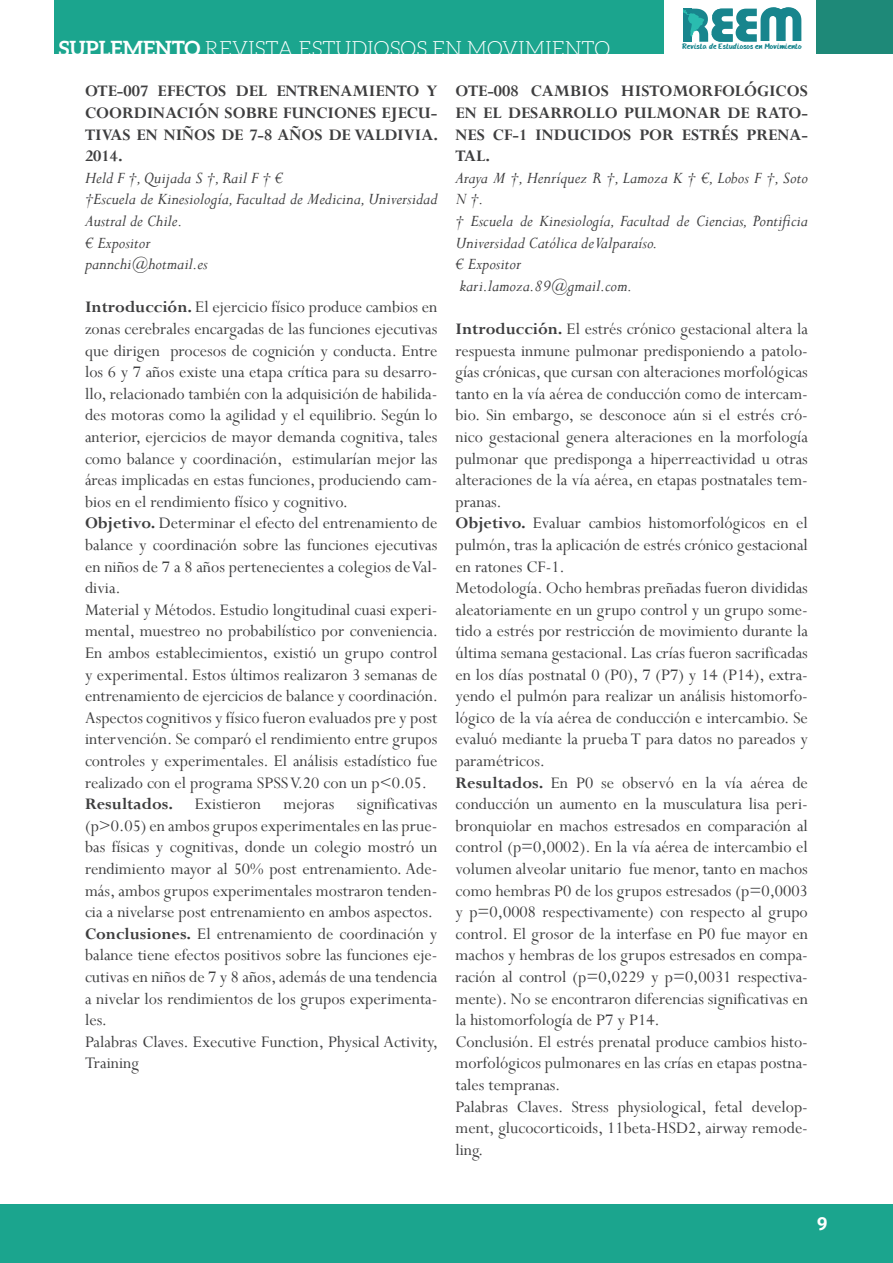
<style>
.page{position:relative;width:893px;height:1263px;background:#fff}
.page>*{position:absolute;margin:0;border:0;box-sizing:border-box;transform-origin:0 0}
.t1{font:300 21px "Aleo";color:#fff}
.t2{font:18px/21.6px "Perpetua";color:#3e3e3f;text-align:justify}
.t3{font:italic 18px/21.6px "Perpetua";color:#3e3e3f}
.t4{font:700 18px/21.6px "Perpetua";color:#3e3e3f;text-align:justify}
.t5{font:700 18px "Aller";color:#fff}
.t6{font:8.1px "HANDYHANDY";color:#18858d}
.s1{font-weight:700}
</style>
<div class="page">
<hr style="left:0;top:0;width:1px;height:54px;background:#1e8978">
<div style="left:0;top:1205px;width:893px;height:58px;background:#1ba58e"></div>
<div style="left:816px;top:0;width:77px;height:54px;background:#1e8978"></div>
<div style="left:54px;top:0;width:610px;height:54px;background:#1ba58e"></div>
<svg style="left:683px;top:7px;width:118px;height:35px"></svg>
<p class="t1" style="left:59px;top:37px;width:553px"><span class="s1">SUPLEMENTO</span> REVISTA ESTUDIOSOS EN MOVIMIENTO</p>
<p class="t4" style="left:85px;top:80px;width:355px">OTE-007 EFECTOS DEL ENTRENAMIENTO Y COORDINACIÓN SOBRE FUNCIONES EJECU-TIVAS EN NIÑOS DE 7-8 AÑOS DE VALDIVIA.<br>2014.</p>
<p class="t3" style="left:85px;top:166px;width:199px">Held F †, Quijada S †, Rail F † €</p>
<p class="t3" style="left:85px;top:188px;width:354px">†Escuela de Kinesiología, Facultad de Medicina, Universidad<br>Austral de Chile.</p>
<p class="t3" style="left:85px;top:231px;width:67px">€ Expositor</p>
<p class="t3" style="left:85px;top:253px;width:124px">pannchi@hotmail.es</p>
<p class="t2" style="left:85px;top:296px;width:354px"><span class="s1">Introducción.</span> El ejercicio físico produce cambios en zonas cerebrales encargadas de las funciones ejecutivas que dirigen procesos de cognición y conducta. Entre los 6 y 7 años existe una etapa crítica para su desarro&shy;llo, relacionado también con la adquisición de habilida&shy;des motoras como la agilidad y el equilibrio. Según lo anterior, ejercicios de mayor demanda cognitiva, tales como balance y coordinación, estimularían mejor las áreas implicadas en estas funciones, produciendo cam&shy;bios en el rendimiento físico y cognitivo.</p>
<p class="t2" style="left:85px;top:512px;width:354px"><span class="s1">Objetivo.</span> Determinar el efecto del entrenamiento de balance y coordinación sobre las funciones ejecutivas en niños de 7 a 8 años pertenecientes a colegios de Val&shy;divia.</p>
<p class="t2" style="left:85px;top:598px;width:355px">Material y Métodos. Estudio longitudinal cuasi experi&shy;mental, muestreo no probabilístico por conveniencia.<br>En ambos establecimientos, existió un grupo control y experimental. Estos últimos realizaron 3 semanas de entrenamiento de ejercicios de balance y coordinación.<br>Aspectos cognitivos y físico fueron evaluados pre y post intervención. Se comparó el rendimiento entre grupos controles y experimentales. El análisis estadístico fue realizado con el programa SPSS V.20 con un p&lt;0.05.</p>
<p class="t2" style="left:85px;top:793px;width:354px"><span class="s1">Resultados.</span> Existieron mejoras significativas (p&gt;0.05) en ambos grupos experimentales en las prue&shy;bas físicas y cognitivas, donde un colegio mostró un rendimiento mayor al 50% post entrenamiento. Ade&shy;más, ambos grupos experimentales mostraron tenden&shy;cia a nivelarse post entrenamiento en ambos aspectos.</p>
<p class="t2" style="left:85px;top:922px;width:354px"><span class="s1">Conclusiones.</span> El entrenamiento de coordinación y balance tiene efectos positivos sobre las funciones eje&shy;cutivas en niños de 7 y 8 años, además de una tendencia a nivelar los rendimientos de los grupos experimenta&shy;les.</p>
<p class="t2" style="left:85px;top:1030px;width:355px">Palabras Claves. Executive Function, Physical Activity,<br>Training</p>
<p class="t6" style="left:682px;top:42px;width:121px">Revista de Estudiosos en Movimiento</p>
<p class="t4" style="left:455px;top:80px;width:354px">OTE-008 CAMBIOS HISTOMORFOLÓGICOS EN EL DESARROLLO PULMONAR DE RATO-NES CF-1 INDUCIDOS POR ESTRÉS PRENA-TAL.</p>
<p class="t3" style="left:455px;top:166px;width:354px">Araya M †, Henríquez R †, Lamoza K † €, Lobos F †, Soto<br>N †.</p>
<p class="t3" style="left:455px;top:209px;width:354px">† Escuela de Kinesiología, Facultad de Ciencias, Pontificia<br>Universidad Católica de Valparaíso.</p>
<p class="t3" style="left:455px;top:253px;width:67px">€ Expositor</p>
<p class="t3" style="left:460px;top:274px;width:174px">kari.lamoza.89@gmail.com.</p>
<p class="t2" style="left:455px;top:318px;width:354px"><span class="s1">Introducción.</span> El estrés crónico gestacional altera la respuesta inmune pulmonar predisponiendo a patolo&shy;gías crónicas, que cursan con alteraciones morfológicas tanto en la vía aérea de conducción como de intercam&shy;bio. Sin embargo, se desconoce aún si el estrés cró&shy;nico gestacional genera alteraciones en la morfología pulmonar que predisponga a hiperreactividad u otras alteraciones de la vía aérea, en etapas postnatales tem&shy;pranas.</p>
<p class="t2" style="left:455px;top:512px;width:354px"><span class="s1">Objetivo.</span> Evaluar cambios histomorfológicos en el pulmón, tras la aplicación de estrés crónico gestacional en ratones CF-1.</p>
<p class="t2" style="left:455px;top:577px;width:354px">Metodología. Ocho hembras preñadas fueron divididas aleatoriamente en un grupo control y un grupo some&shy;tido a estrés por restricción de movimiento durante la última semana gestacional. Las crías fueron sacrificadas en los días postnatal 0 (P0), 7 (P7) y 14 (P14), extra&shy;yendo el pulmón para realizar un análisis histomorfo&shy;lógico de la vía aérea de conducción e intercambio. Se evaluó mediante la prueba T para datos no pareados y paramétricos.</p>
<p class="t2" style="left:455px;top:771px;width:354px"><span class="s1">Resultados.</span> En P0 se observó en la vía aérea de conducción un aumento en la musculatura lisa peri&shy;bronquiolar en machos estresados en comparación al control (p=0,0002). En la vía aérea de intercambio el volumen alveolar unitario fue menor, tanto en machos como hembras P0 de los grupos estresados (p=0,0003 y p=0,0008 respectivamente) con respecto al grupo control. El grosor de la interfase en P0 fue mayor en machos y hembras de los grupos estresados en compa&shy;ración al control (p=0,0229 y p=0,0031 respectiva&shy;mente). No se encontraron diferencias significativas en la histomorfología de P7 y P14.</p>
<p class="t2" style="left:455px;top:1030px;width:354px">Conclusión. El estrés prenatal produce cambios histo&shy;morfológicos pulmonares en las crías en etapas postna&shy;tales tempranas.</p>
<p class="t2" style="left:455px;top:1095px;width:354px">Palabras Claves. Stress physiological, fetal develop&shy;ment, glucocorticoids, 11beta-HSD2, airway remode&shy;ling.</p>
<p class="t5" style="left:817px;top:1212px;width:12px">9</p>
</div>
